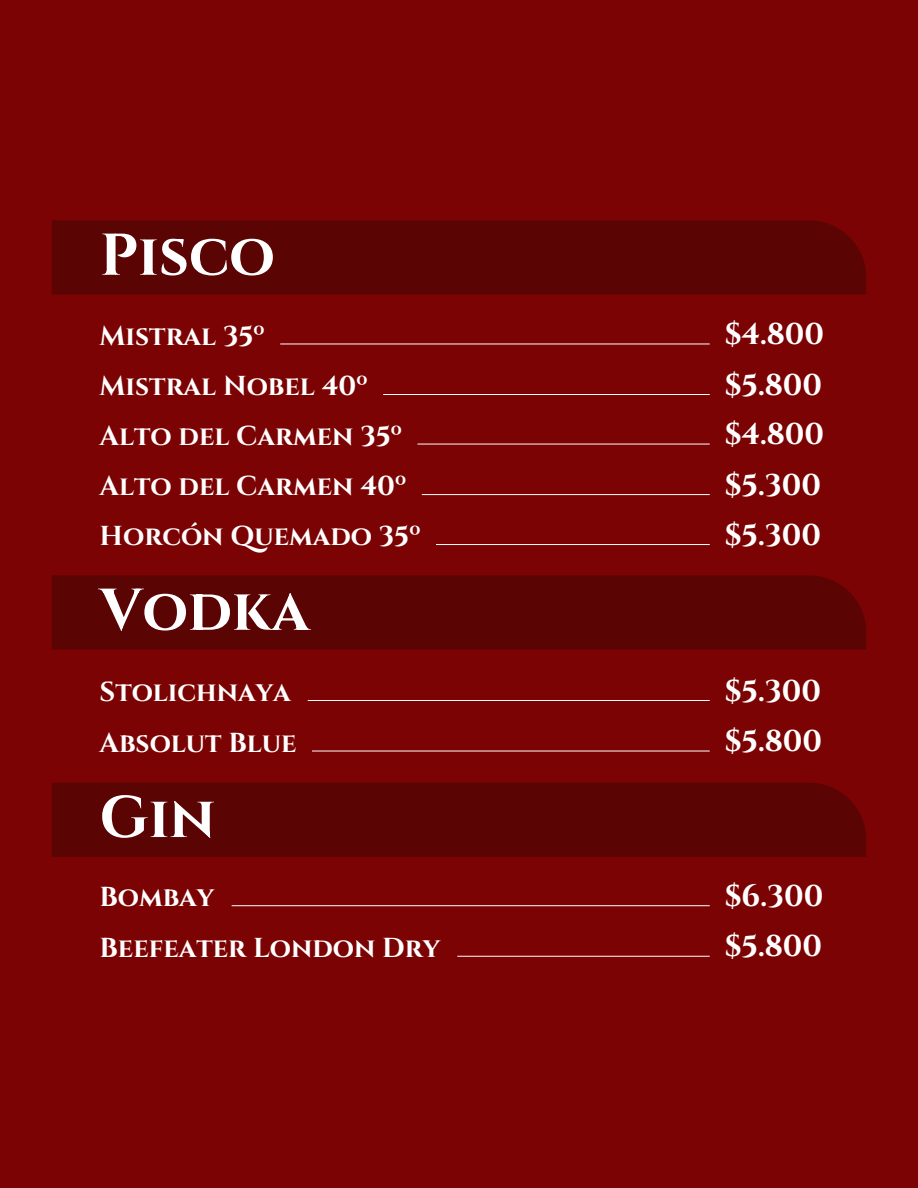
<style>
.page{position:relative;width:918px;height:1188px;background:#7c0303}
.page>*{position:absolute;margin:0;border:0;box-sizing:border-box;transform-origin:0 0}
.t1{font:700 58.8px "Cinzel";color:#fff}
.t2{font:700 30px "Cinzel";color:#fff}
.t3{font:700 27.3px "Cinzel";color:#fff}
</style>
<div class="page">
<div style="left:52px;top:220px;width:814px;height:75px;background:#5b0404"></div>
<hr style="left:280px;top:344px;width:430px;height:1px;background:#fff">
<hr style="left:383px;top:394px;width:327px;height:1px;background:#fff">
<div style="left:52px;top:575px;width:814px;height:75px;background:#5b0404"></div>
<hr style="left:308px;top:700px;width:402px;height:1px;background:#fff">
<hr style="left:312px;top:751px;width:398px;height:1px;background:#fff">
<div style="left:52px;top:783px;width:814px;height:74px;background:#5b0404"></div>
<hr style="left:232px;top:905px;width:478px;height:1px;background:#fff">
<hr style="left:457px;top:956px;width:253px;height:1px;background:#fff">
<hr style="left:417px;top:444px;width:293px;height:1px;background:#fff">
<hr style="left:422px;top:494px;width:288px;height:1px;background:#fff">
<hr style="left:436px;top:544px;width:274px;height:1px;background:#fff">
<h1 class="t1" style="left:100px;top:217px;width:177px">Pisco</h1>
<p class="t3" style="left:100px;top:318px;width:167px">Mistral 35º</p>
<p class="t2" style="left:725px;top:315px;width:101px">$4.800</p>
<p class="t3" style="left:100px;top:369px;width:270px">Mistral Nobel 40º</p>
<p class="t2" style="left:725px;top:365px;width:99px">$5.800</p>
<p class="t3" style="left:100px;top:418px;width:304px">Alto del Carmen 35º</p>
<p class="t2" style="left:725px;top:415px;width:101px">$4.800</p>
<p class="t3" style="left:100px;top:469px;width:308px">Alto del Carmen 40º</p>
<p class="t2" style="left:725px;top:465px;width:98px">$5.300</p>
<p class="t3" style="left:100px;top:519px;width:322px">Horcón Quemado 35º</p>
<p class="t2" style="left:725px;top:515px;width:98px">$5.300</p>
<h1 class="t1" style="left:100px;top:572px;width:211px">Vodka</h1>
<p class="t3" style="left:100px;top:675px;width:193px">Stolichnaya</p>
<p class="t2" style="left:725px;top:671px;width:98px">$5.300</p>
<p class="t3" style="left:100px;top:725px;width:199px">Absolut Blue</p>
<p class="t2" style="left:725px;top:722px;width:99px">$5.800</p>
<h1 class="t1" style="left:100px;top:780px;width:117px">Gin</h1>
<p class="t3" style="left:100px;top:880px;width:116px">Bombay</p>
<p class="t2" style="left:725px;top:877px;width:100px">$6.300</p>
<p class="t3" style="left:100px;top:930px;width:342px">Beefeater London Dry</p>
<p class="t2" style="left:725px;top:927px;width:99px">$5.800</p>
</div>
